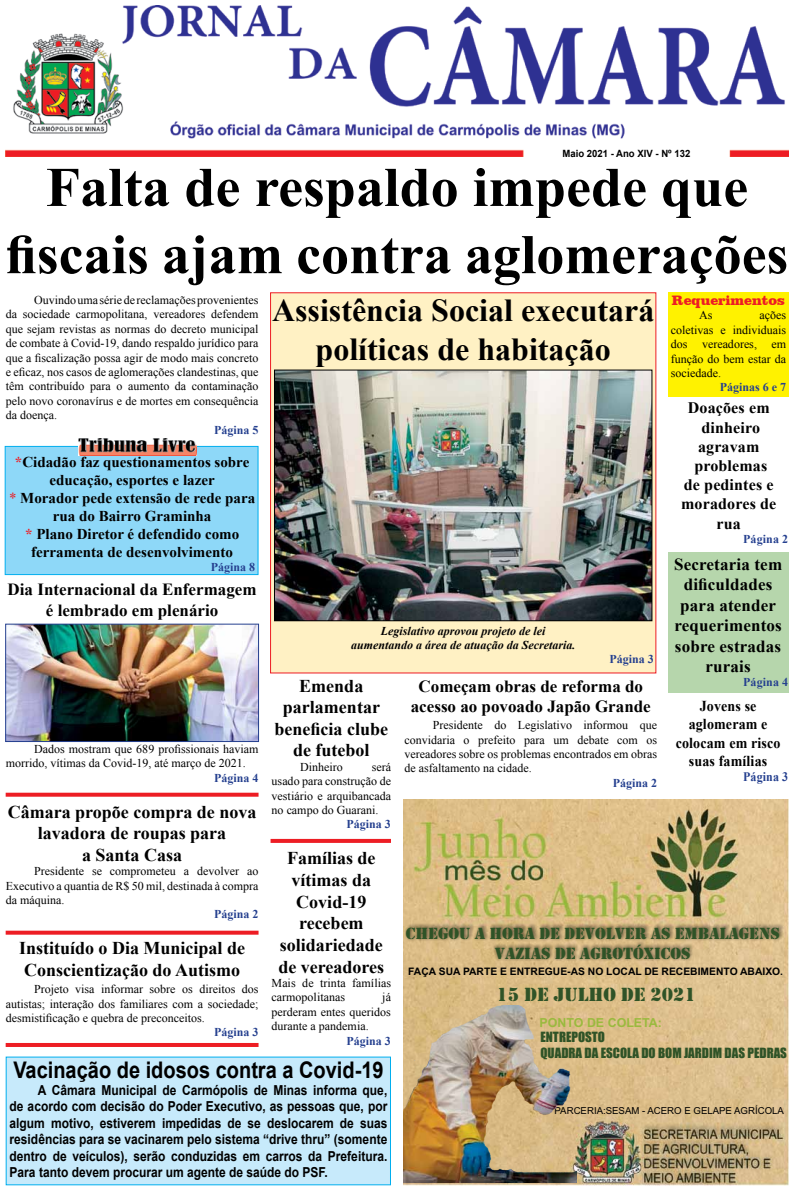
<style>
.page{position:relative;width:794px;height:1191px;background:#fff}
.page>*{position:absolute;margin:0;border:0;box-sizing:border-box;transform-origin:0 0}
.t1{font:700 56px/67.2px "Times New Roman";color:#000;text-align:center}
.t2{font:700 32px/38.4px "Times New Roman";color:#000;text-align:center}
.t3{font:700 22.9px "Arial";color:#000;scale:.87 1}
.t4{font:19.8px "Stencil";color:#2f5327}
.t5{font:700 18px/21.6px "Times New Roman";color:#000;text-align:center}
.t6{font:700 17px/20.4px "Times New Roman";color:#000;text-align:center}
.t7{font:16.8px/19.9px "Stencil";color:#2f5327;text-align:center}
.t8{font:700 16px/19.2px "Times New Roman";letter-spacing:.01em;color:#000;text-align:center}
.t9{font:700 15.1px/18.1px "Times New Roman";letter-spacing:.01em;color:#000;text-align:center;scale:.93 1}
.t10{font:700 15px/18px "Times New Roman";color:#000;text-align:center}
.t11{font:900 14px "Clarendon BT";color:#ed1d24}
.t12{font:700 13.7px/16.5px "Arial";color:#000;text-align:justify;scale:.87 1}
.t13{font:13px/15.9px "Impact";color:#2f5327}
.t14{font:700 13px "Times New Roman";letter-spacing:.01em;color:#25408f;scale:.93 1}
.t15{font:700 12.4px "Arial";color:#9aba3e}
.t16{font:12px/14.4px "Times New Roman";color:#000;text-align:justify}
.t17{font:700 12px "Times New Roman";color:#25408f}
.t18{font:italic 700 12px/14.4px "Times New Roman";color:#000;text-align:center}
.t19{font:700 10.3px "Arial";color:#000}
.t20{font:700 10px "Arial";color:#000;scale:.95 1}
.t21{font:9.6px "Arial";color:#000}
.s1{color:#ed1d24}
.s2{font-weight:400;color:#ed1d24}
</style>
<div class="page">
<div style="left:5px;top:446px;width:253px;height:129px;background:#8ed8f8;border:1px solid #00aeef"></div>
<div style="left:6px;top:1056px;width:385px;height:129px;background:#c7eafb"></div>
<img style="left:6px;top:6px;width:782px;height:150px">
<img style="left:79px;top:438px;width:117px;height:17px">
<div style="left:668px;top:293px;width:120px;height:104px;background:#fff200"></div>
<div style="left:668px;top:552px;width:120px;height:140px;background:#b6d6ac"></div>
<img style="left:404px;top:799px;width:384px;height:386px">
<svg style="left:404px;top:922px;width:382px;height:41px;background:#bea476"></svg>
<img style="left:404px;top:1005px;width:172px;height:177px">
<div style="left:270px;top:292px;width:386px;height:381px;background:#fff1c4"></div>
<img style="left:276px;top:372px;width:374px;height:247px">
<div style="left:274px;top:370px;width:378px;height:251px;border:1px solid #000"></div>
<img style="left:7px;top:626px;width:250px;height:114px">
<div style="left:5px;top:624px;width:254px;height:118px;border:1px solid #25408f"></div>
<svg style="left:6px;top:792px;width:252px;height:4px"></svg>
<svg style="left:6px;top:930px;width:252px;height:4px"></svg>
<hr style="left:6px;top:1043px;width:252px;height:4px;background:#ed1d24">
<svg style="left:270px;top:839px;width:121px;height:4px"></svg>
<p class="t20" style="left:562px;top:146px;width:136px">Maio 2021 - Ano XIV - Nº 132</p>
<h1 class="t1" style="left:6px;top:152px;width:784px">Falta de respaldo impede que fiscais ajam contra aglomerações</h1>
<p class="t16" style="left:6px;top:292px;width:254px;text-indent:28px">Ouvindo uma série de reclamações provenientes da sociedade carmopolitana, vereadores defendem que sejam revistas as normas do decreto municipal de combate à Covid-19, dando respaldo jurídico para que a fiscalização possa agir de modo mais concreto e eficaz, nos casos de aglomerações clandestinas, que têm contribuído para o aumento da contaminação pelo novo coronavírus e de mortes em consequência da doença.</p>
<p class="t17" style="left:214px;top:421px;width:46px">Página 5</p>
<p class="t10" style="left:9px;top:452px;width:248px"><span class="s1">*</span>Cidadão faz questionamentos sobre educação, esportes e lazer<br><span class="s2">*</span> Morador pede extensão de rede para rua do Bairro Graminha<br><span class="s1">*</span> Plano Diretor é defendido como ferramenta de desenvolvimento</p>
<p class="t17" style="left:211px;top:559px;width:46px">Página 8</p>
<h3 class="t6" style="left:8px;top:579px;width:250px">Dia Internacional da Enfermagem é lembrado em plenário</h3>
<p class="t16" style="left:6px;top:741px;width:254px;text-indent:28px">Dados mostram que 689 profissionais haviam morrido, vítimas da Covid-19, até março de 2021.</p>
<p class="t17" style="left:214px;top:769px;width:46px">Página 4</p>
<h3 class="t5" style="left:8px;top:800px;width:250px">Câmara propõe compra de nova lavadora de roupas para<br>a Santa Casa</h3>
<p class="t16" style="left:6px;top:863px;width:254px;text-indent:28px">Presidente se comprometeu a devolver ao Executivo a quantia de R$ 50 mil, destinada à compra da máquina.</p>
<p class="t17" style="left:214px;top:906px;width:46px">Página 2</p>
<h3 class="t5" style="left:19px;top:937px;width:228px;text-align:left">Instituído o Dia Municipal de<br>Conscientização do Autismo</h3>
<p class="t16" style="left:6px;top:981px;width:254px;text-indent:28px">Projeto visa informar sobre os direitos dos autistas; interação dos familiares com a sociedade; desmistificação e quebra de preconceitos.</p>
<p class="t17" style="left:214px;top:1024px;width:46px">Página 3</p>
<h2 class="t2" style="left:272px;top:290px;width:384px">Assistência Social executará políticas de habitação</h2>
<p class="t11" style="left:672px;top:291px;width:114px">Requerimentos</p>
<p class="t16" style="left:699px;top:308px;width:15px">As</p>
<p class="t16" style="left:671px;top:308px;width:117px;text-indent:88px">ações coletivas e individuais dos vereadores, em função do bem estar da sociedade.</p>
<p class="t17" style="left:719px;top:379px;width:68px">Páginas 6 e 7</p>
<h3 class="t8" style="left:681px;top:398px;width:97px">Doações em dinheiro agravam problemas<br>de pedintes e moradores de rua</h3>
<p class="t17" style="left:743px;top:531px;width:47px">Página 2</p>
<h3 class="t6" style="left:674px;top:553px;width:110px">Secretaria tem dificuldades para atender requerimentos sobre estradas rurais</h3>
<p class="t17" style="left:743px;top:674px;width:47px">Página 4</p>
<p class="t9" style="left:675px;top:696px;width:114px">Jovens se aglomeram e colocam em risco suas famílias</p>
<p class="t14" style="left:743px;top:768px;width:50px">Página 3</p>
<p class="t18" style="left:351px;top:623px;width:226px">Legislativo aprovou projeto de lei aumentando a área de atuação da Secretaria.</p>
<p class="t17" style="left:609px;top:651px;width:46px">Página 3</p>
<h3 class="t5" style="left:274px;top:674px;width:115px">Emenda parlamentar beneficia clube de futebol</h3>
<p class="t16" style="left:300px;top:759px;width:44px">Dinheiro</p>
<h3 class="t6" style="left:411px;top:675px;width:241px">Começam obras de reforma do acesso ao povoado Japão Grande</h3>
<p class="t16" style="left:404px;top:717px;width:254px;text-indent:28px">Presidente do Legislativo informou que convidaria o prefeito para um debate com os vereadores sobre os problemas encontrados em obras de asfaltamento na cidade.</p>
<p class="t17" style="left:613px;top:774px;width:46px">Página 2</p>
<p class="t16" style="left:272px;top:759px;width:121px;text-indent:100px">será usado para construção de vestiário e arquibancada no campo do Guarani.</p>
<p class="t17" style="left:347px;top:816px;width:46px">Página 3</p>
<h3 class="t5" style="left:278px;top:847px;width:107px">Famílias de vítimas da<br>Covid-19 recebem solidariedade de vereadores</h3>
<p class="t16" style="left:272px;top:975px;width:121px">Mais de trinta famílias carmopolitanas</p>
<h3 class="t7" style="left:406px;top:923px;width:375px">CHEGOU A HORA DE DEVOLVER AS EMBALAGENS<br>VAZIAS DE AGROTÓXICOS</h3>
<p class="t19" style="left:408px;top:964px;width:376px">FAÇA SUA PARTE E ENTREGUE-AS NO LOCAL DE RECEBIMENTO ABAIXO.</p>
<h3 class="t4" style="left:496px;top:983px;width:201px">15 DE JULHO DE 2021</h3>
<p class="t15" style="left:539px;top:1013px;width:124px">PONTO DE COLETA:</p>
<p class="t13" style="left:540px;top:1028px;width:248px">ENTREPOSTO<br>QUADRA DA ESCOLA DO BOM JARDIM DAS PEDRAS</p>
<p class="t16" style="left:272px;top:990px;width:121px;text-indent:111px">já perderam entes queridos durante a pandemia.</p>
<p class="t17" style="left:347px;top:1032px;width:46px">Página 3</p>
<h3 class="t3" style="left:13px;top:1054px;width:427px">Vacinação de idosos contra a Covid-19</h3>
<p class="t12" style="left:10px;top:1082px;width:435px;text-indent:28px">A Câmara Municipal de Carmópolis de Minas informa que, de acordo com decisão do Poder Executivo, as pessoas que, por algum motivo, estiverem impedidas de se deslocarem de suas residências para se vacinarem pelo sistema “drive thru” (somente dentro de veículos), serão conduzidas em carros da Prefeitura.<br>Para tanto devem procurar um agente de saúde do PSF.</p>
<p class="t21" style="left:554px;top:1103px;width:231px">PARCERIA:SESAM - ACERO E GELAPE AGRÍCOLA</p>
</div>
